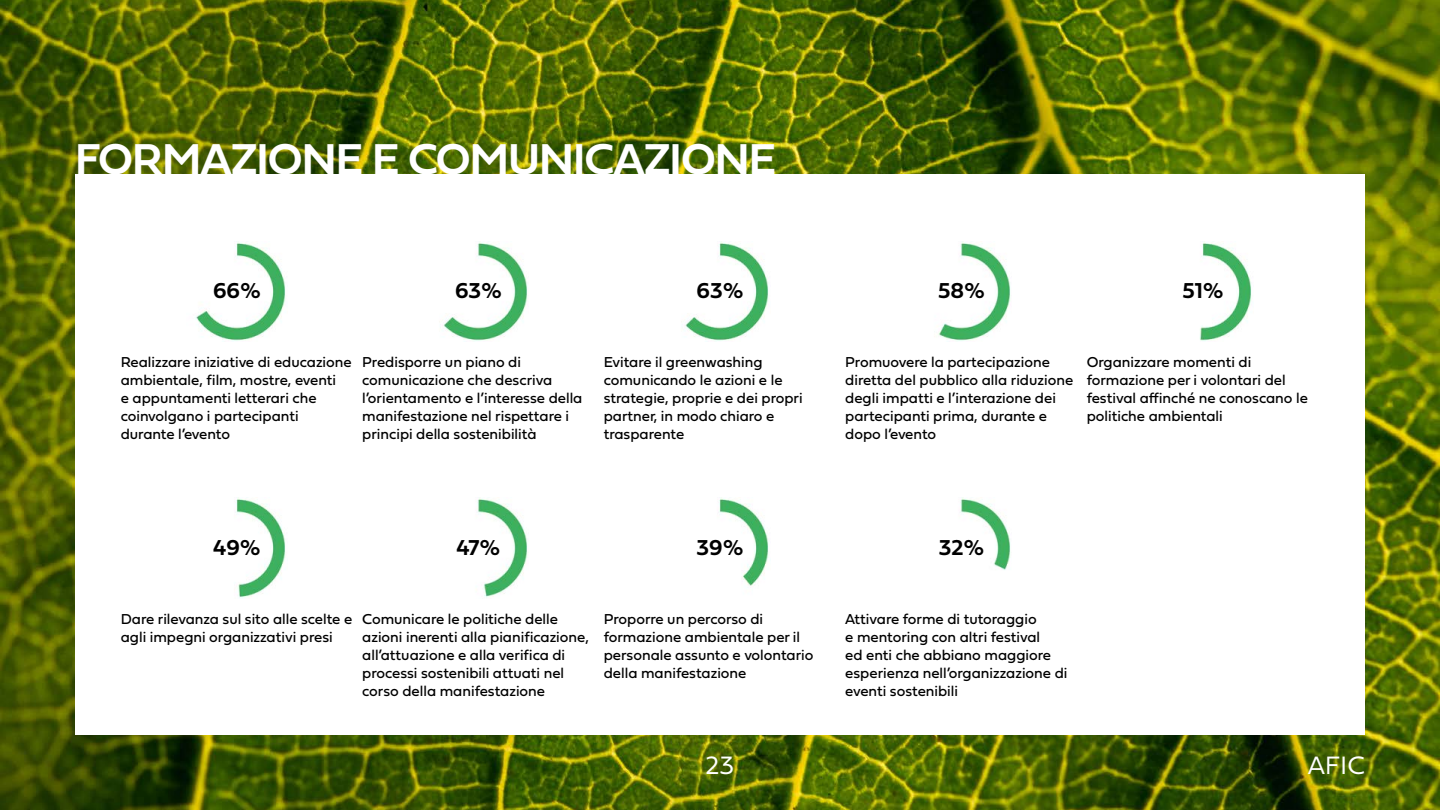
<style>
.page{position:relative;width:1440px;height:810px;background:#fff}
.page>*{position:absolute;margin:0;border:0;box-sizing:border-box;transform-origin:0 0}
.t1{font:600 45px "Fieldwork Hum";letter-spacing:-.02em;color:#fff}
.t2{font:300 26.25px "Fieldwork Geo";color:#fff}
.t3{font:600 22.5px "Fieldwork Geo";color:#000}
.t4{font:15px/18px "Fieldwork Geo";color:#000}
</style>
<div class="page">
<img style="left:0;top:0;width:1440px;height:810px">
<div style="left:75px;top:174px;width:1290px;height:561px;background:#fff"></div>
<img style="left:195px;top:241px;width:91px;height:100px">
<img style="left:236px;top:498px;width:50px;height:100px">
<img style="left:439px;top:241px;width:89px;height:101px">
<img style="left:477px;top:498px;width:51px;height:100px">
<img style="left:719px;top:498px;width:50px;height:88px">
<img style="left:960px;top:498px;width:51px;height:72px">
<img style="left:681px;top:241px;width:88px;height:101px">
<img style="left:938px;top:241px;width:73px;height:101px">
<img style="left:1200px;top:241px;width:52px;height:100px">
<h1 class="t1" style="left:75px;top:124px;width:703px">FORMAZIONE E COMUNICAZIONE</h1>
<h3 class="t3" style="left:213px;top:273px;width:49px">66%</h3>
<h3 class="t3" style="left:455px;top:273px;width:48px">63%</h3>
<h3 class="t3" style="left:697px;top:273px;width:48px">63%</h3>
<h3 class="t3" style="left:938px;top:273px;width:48px">58%</h3>
<h3 class="t3" style="left:1182px;top:273px;width:43px">51%</h3>
<p class="t4" style="left:121px;top:352px;width:233px">Realizzare iniziative di educazione ambientale, film, mostre, eventi<br>e appuntamenti letterari che coinvolgano i partecipanti durante l’evento</p>
<p class="t4" style="left:362px;top:352px;width:222px">Predisporre un piano di comunicazione che descriva l’orientamento e l’interesse della manifestazione nel rispettare i principi della sostenibilità</p>
<p class="t4" style="left:604px;top:352px;width:200px">Evitare il greenwashing comunicando le azioni e le strategie, proprie e dei propri partner, in modo chiaro e trasparente</p>
<p class="t4" style="left:845px;top:352px;width:230px">Promuovere la partecipazione diretta del pubblico alla riduzione degli impatti e l’interazione dei partecipanti prima, durante e dopo l’evento</p>
<p class="t4" style="left:1087px;top:352px;width:223px">Organizzare momenti di formazione per i volontari del festival affinché ne conoscano le politiche ambientali</p>
<h3 class="t3" style="left:213px;top:530px;width:49px">49%</h3>
<h3 class="t3" style="left:457px;top:530px;width:45px">47%</h3>
<h3 class="t3" style="left:697px;top:530px;width:48px">39%</h3>
<h3 class="t3" style="left:939px;top:530px;width:47px">32%</h3>
<p class="t4" style="left:121px;top:609px;width:233px">Dare rilevanza sul sito alle scelte e agli impegni organizzativi presi</p>
<p class="t4" style="left:362px;top:609px;width:228px">Comunicare le politiche delle azioni inerenti alla pianificazione, all’attuazione e alla verifica di processi sostenibili attuati nel corso della manifestazione</p>
<p class="t4" style="left:604px;top:609px;width:211px">Proporre un percorso di formazione ambientale per il personale assunto e volontario della manifestazione</p>
<p class="t4" style="left:845px;top:609px;width:224px">Attivare forme di tutoraggio<br>e mentoring con altri festival<br>ed enti che abbiano maggiore esperienza nell’organizzazione di eventi sostenibili</p>
<h2 class="t2" style="left:706px;top:744px;width:30px">23</h2>
<h2 class="t2" style="left:1308px;top:744px;width:59px">AFIC</h2>
</div>
